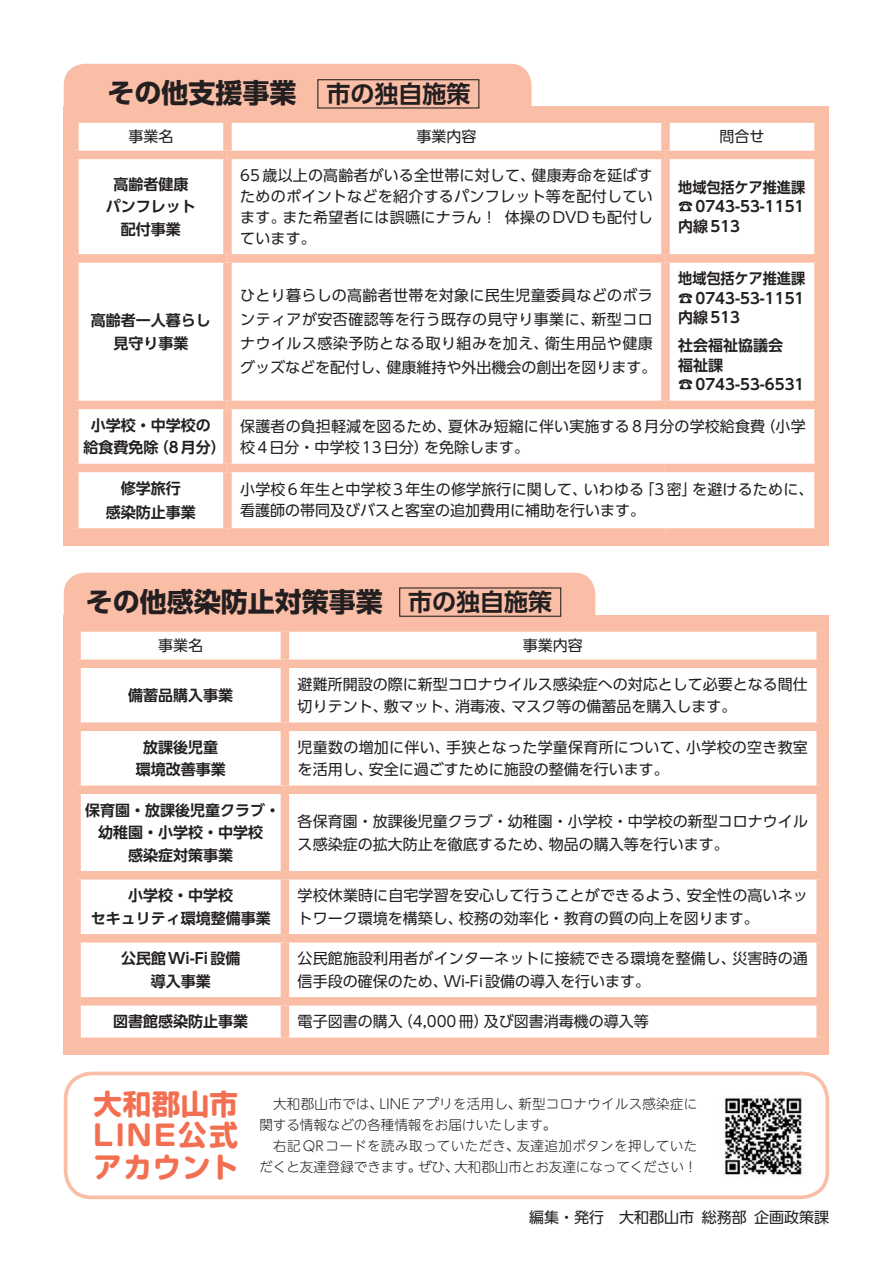
<style>
.page{position:relative;width:893px;height:1263px;background:#fff}
.page>*{position:absolute;margin:0;border:0;box-sizing:border-box;transform-origin:0 0}
.t1{font:700 28.5px/31.5px "Soft Go Std";letter-spacing:.035em;color:#f36f51;text-align:justify}
.t2{font:700 27px "UD Shin Go Pr 6";color:#231f20}
.囲み{font:700 24px "UD Shin Go Pr 6 De";color:#231f20}
.UD新ゴR{font:15px/21px "UD Shin Go Pr 6";letter-spacing:.01em;color:#231f20}
.UD新ゴR-2{font:700 15px/22.5px "UD Shin Go Pr 6 De";color:#231f20;text-align:center}
.UD新ゴR-3{font:700 15px "UD Shin Go Pr 6 De";color:#231f20;scale:.94 1}
.本文{font:300 13.5px/21px "UD Shin M Go Pr 6";letter-spacing:.01em;color:#231f20}
</style>
<div class="page">
<div style="left:64px;top:106px;width:765px;height:439px;background:#fabda6"></div>
<div style="left:79px;top:123px;width:735px;height:405px;background:#fff"></div>
<div style="left:223px;top:123px;width:9px;height:28px;background:#fabda6"></div>
<div style="left:661px;top:123px;width:9px;height:28px;background:#fabda6"></div>
<div style="left:70px;top:151px;width:157px;height:8px;background:#fabda6"></div>
<div style="left:227px;top:151px;width:438px;height:8px;background:#fabda6"></div>
<div style="left:223px;top:159px;width:9px;height:95px;background:#fabda6"></div>
<div style="left:665px;top:151px;width:158px;height:8px;background:#fabda6"></div>
<div style="left:661px;top:159px;width:9px;height:95px;background:#fabda6"></div>
<div style="left:70px;top:254px;width:157px;height:9px;background:#fabda6"></div>
<div style="left:227px;top:254px;width:438px;height:9px;background:#fabda6"></div>
<div style="left:223px;top:263px;width:9px;height:138px;background:#fabda6"></div>
<div style="left:665px;top:254px;width:158px;height:9px;background:#fabda6"></div>
<div style="left:661px;top:263px;width:9px;height:138px;background:#fabda6"></div>
<div style="left:70px;top:401px;width:157px;height:8px;background:#fabda6"></div>
<div style="left:227px;top:401px;width:438px;height:8px;background:#fabda6"></div>
<div style="left:223px;top:409px;width:9px;height:55px;background:#fabda6"></div>
<div style="left:665px;top:401px;width:158px;height:8px;background:#fabda6"></div>
<div style="left:70px;top:464px;width:157px;height:8px;background:#fabda6"></div>
<div style="left:227px;top:464px;width:438px;height:8px;background:#fabda6"></div>
<div style="left:223px;top:472px;width:9px;height:56px;background:#fabda6"></div>
<div style="left:665px;top:464px;width:158px;height:8px;background:#fabda6"></div>
<div style="left:64px;top:615px;width:765px;height:439px;background:#fabda6"></div>
<div style="left:81px;top:632px;width:735px;height:405px;background:#fff"></div>
<div style="left:281px;top:632px;width:8px;height:27px;background:#fabda6"></div>
<div style="left:72px;top:659px;width:213px;height:9px;background:#fabda6"></div>
<div style="left:285px;top:659px;width:540px;height:9px;background:#fabda6"></div>
<div style="left:281px;top:668px;width:8px;height:54px;background:#fabda6"></div>
<div style="left:72px;top:722px;width:213px;height:9px;background:#fabda6"></div>
<div style="left:285px;top:722px;width:540px;height:9px;background:#fabda6"></div>
<div style="left:281px;top:731px;width:8px;height:54px;background:#fabda6"></div>
<div style="left:72px;top:785px;width:213px;height:9px;background:#fabda6"></div>
<div style="left:285px;top:785px;width:540px;height:9px;background:#fabda6"></div>
<div style="left:281px;top:794px;width:8px;height:77px;background:#fabda6"></div>
<div style="left:72px;top:871px;width:213px;height:8px;background:#fabda6"></div>
<div style="left:285px;top:871px;width:540px;height:8px;background:#fabda6"></div>
<div style="left:281px;top:879px;width:8px;height:55px;background:#fabda6"></div>
<div style="left:72px;top:934px;width:213px;height:8px;background:#fabda6"></div>
<div style="left:285px;top:934px;width:540px;height:8px;background:#fabda6"></div>
<div style="left:281px;top:942px;width:8px;height:55px;background:#fabda6"></div>
<div style="left:72px;top:997px;width:213px;height:8px;background:#fabda6"></div>
<div style="left:285px;top:997px;width:540px;height:8px;background:#fabda6"></div>
<div style="left:281px;top:1005px;width:8px;height:32px;background:#fabda6"></div>
<div style="left:64px;top:64px;width:467px;height:45px;background:#fabda6"></div>
<div style="left:64px;top:573px;width:531px;height:44px;background:#fabda6"></div>
<div style="left:64px;top:1071px;width:765px;height:128px;border:4px solid #fabda6;border-radius:26px"></div>
<img style="left:724px;top:1096px;width:79px;height:79px">
<div style="left:317px;top:79px;width:162px;height:30px;border:1px solid #231f20"></div>
<div style="left:399px;top:587px;width:162px;height:30px;border:1px solid #231f20"></div>
<p class="t2" style="left:108px;top:71px;width:379px">その他支援事業　　　　　　　</p>
<p class="囲み" style="left:326px;top:74px;width:145px">市の独自施策</p>
<p class="UD新ゴR" style="left:128px;top:126px;width:46px">事業名</p>
<p class="UD新ゴR" style="left:416px;top:126px;width:61px">事業内容</p>
<p class="UD新ゴR" style="left:719px;top:126px;width:46px">問合せ</p>
<p class="UD新ゴR-2" style="left:113px;top:172px;width:76px">高齢者健康</p>
<p class="UD新ゴR-2" style="left:106px;top:195px;width:91px">パンフレット</p>
<p class="UD新ゴR-2" style="left:121px;top:217px;width:61px">配付事業</p>
<p class="UD新ゴR" style="left:240px;top:164px;width:414px;text-align:justify">65歳以上の高齢者がいる全世帯に対して、健康寿命を延ばすためのポイントなどを紹介するパンフレット等を配付しています。また希望者には誤嚥にナラん！ 体操のDVDも配付しています。</p>
<p class="UD新ゴR-3" style="left:678px;top:175px;width:136px">地域包括ケア推進課</p>
<p class="UD新ゴR-2" style="left:678px;top:195px;width:128px">☎0743-53-1151</p>
<p class="UD新ゴR-2" style="left:678px;top:214px;width:63px">内線513</p>
<p class="UD新ゴR-2" style="left:91px;top:309px;width:121px">高齢者一人暮らし</p>
<p class="UD新ゴR-2" style="left:113px;top:331px;width:76px">見守り事業</p>
<p class="UD新ゴR" style="left:240px;top:283px;width:418px;line-height:24px">ひとり暮らしの高齢者世帯を対象に民生児童委員などのボランティアが安否確認等を行う既存の見守り事業に、新型コロナウイルス感染予防となる取り組みを加え、衛生用品や健康グッズなどを配付し、健康維持や外出機会の創出を図ります。</p>
<p class="UD新ゴR-3" style="left:678px;top:266px;width:136px">地域包括ケア推進課</p>
<p class="UD新ゴR-2" style="left:678px;top:286px;width:128px">☎0743-53-1151</p>
<p class="UD新ゴR-2" style="left:678px;top:306px;width:63px">内線513</p>
<p class="UD新ゴR-2" style="left:678px;top:334px;width:106px">社会福祉協議会</p>
<p class="UD新ゴR-2" style="left:678px;top:353px;width:46px">福祉課</p>
<p class="UD新ゴR-2" style="left:678px;top:373px;width:128px">☎0743-53-6531</p>
<p class="UD新ゴR-2" style="left:84px;top:413px;width:144px">小学校・中学校の<br>給食費免除（8月分）</p>
<p class="UD新ゴR" style="left:240px;top:415px;width:567px">保護者の負担軽減を図るため、夏休み短縮に伴い実施する8月分の学校給食費（小学校4日分・中学校13日分）を免除します。</p>
<p class="UD新ゴR-2" style="left:121px;top:476px;width:61px">修学旅行</p>
<p class="UD新ゴR-2" style="left:106px;top:500px;width:91px">感染防止事業</p>
<p class="UD新ゴR" style="left:240px;top:479px;width:575px">小学校6年生と中学校3年生の修学旅行に関して、いわゆる「3密」を避けるために、看護師の帯同及びバスと客室の追加費用に補助を行います。</p>
<p class="t2" style="left:86px;top:580px;width:487px">その他感染防止対策事業　　　　　　　</p>
<p class="囲み" style="left:408px;top:583px;width:145px">市の独自施策</p>
<p class="UD新ゴR" style="left:158px;top:635px;width:46px">事業名</p>
<p class="UD新ゴR" style="left:523px;top:635px;width:61px">事業内容</p>
<p class="UD新ゴR-2" style="left:128px;top:683px;width:106px">備蓄品購入事業</p>
<p class="UD新ゴR" style="left:298px;top:672px;width:512px;line-height:22.5px">避難所開設の際に新型コロナウイルス感染症への対応として必要となる間仕切りテント、敷マット、消毒液、マスク等の備蓄品を購入します。</p>
<p class="UD新ゴR-2" style="left:143px;top:735px;width:76px">放課後児童</p>
<p class="UD新ゴR-2" style="left:136px;top:758px;width:91px">環境改善事業</p>
<p class="UD新ゴR" style="left:298px;top:735px;width:512px;line-height:22.5px">児童数の増加に伴い、手狭となった学童保育所について、小学校の空き教室を活用し、安全に過ごすために施設の整備を行います。</p>
<p class="UD新ゴR-2" style="left:85px;top:798px;width:196px">保育園・放課後児童クラブ・幼稚園・小学校・中学校<br>感染症対策事業</p>
<p class="UD新ゴR" style="left:298px;top:810px;width:512px;line-height:22.5px">各保育園・放課後児童クラブ・幼稚園・小学校・中学校の新型コロナウイルス感染症の拡大防止を徹底するため、物品の購入等を行います。</p>
<p class="UD新ゴR-2" style="left:128px;top:884px;width:106px">小学校・中学校</p>
<p class="UD新ゴR-2" style="left:91px;top:906px;width:181px">セキュリティ環境整備事業</p>
<p class="UD新ゴR" style="left:298px;top:884px;width:512px;line-height:22.5px">学校休業時に自宅学習を安心して行うことができるよう、安全性の高いネットワーク環境を構築し、校務の効率化・教育の質の向上を図ります。</p>
<p class="UD新ゴR-2" style="left:121px;top:947px;width:121px">公民館Wi-Fi設備</p>
<p class="UD新ゴR-2" style="left:151px;top:969px;width:61px">導入事業</p>
<p class="UD新ゴR" style="left:298px;top:947px;width:512px;line-height:22.5px">公民館施設利用者がインターネットに接続できる環境を整備し、災害時の通信手段の確保のため、Wi-Fi設備の導入を行います。</p>
<p class="UD新ゴR-2" style="left:113px;top:1010px;width:136px">図書館感染防止事業</p>
<p class="UD新ゴR" style="left:298px;top:1011px;width:353px">電子図書の購入（4,000冊）及び図書消毒機の導入等</p>
<p class="t1" style="left:94px;top:1086px;width:146px">大和郡山市LINE公式アカウント</p>
<p class="本文" style="left:259px;top:1093px;width:439px">　大和郡山市では、LINEアプリを活用し、新型コロナウイルス感染症に関する情報などの各種情報をお届けいたします。</p>
<p class="本文" style="left:259px;top:1135px;width:439px">　右記 QRコードを読み取っていただき、友達追加ボタンを押していただくと友達登録できます。ぜひ、大和郡山市とお友達になってください！</p>
<p class="UD新ゴR" style="left:529px;top:1206px;width:301px">編集・発行　大和郡山市 総務部 企画政策課</p>
</div>
